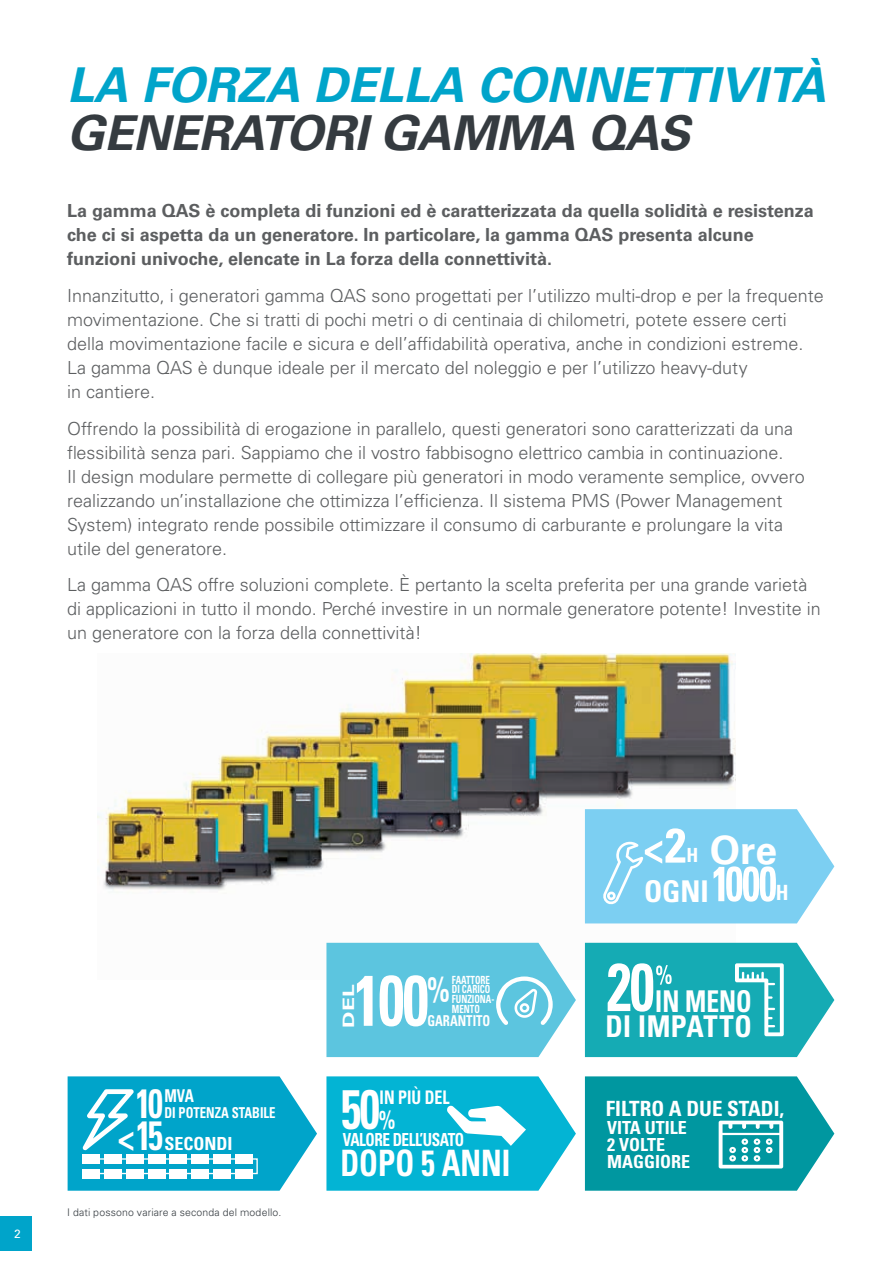
<style>
.page{position:relative;width:893px;height:1263px;background:#fff}
.page>*{position:absolute;margin:0;border:0;box-sizing:border-box;transform-origin:0 0}
.t1{font:700 condensed 71.55px "Univers LT Std";color:#fff;scale:.81 1}
.t2{font:700 condensed 55.5px "Univers LT Std";color:#fff;scale:.81 1}
.t3{font:italic 700 48px "Univers LT Std";color:#00a4ca}
.t4{font:italic 700 48px "Univers LT Std";letter-spacing:-.01em;color:#353b40}
.t5{font:700 condensed 40.95px "Univers LT Std";color:#fff;scale:.81 1}
.t6{font:700 39px "Univers LT Std";color:#fff}
.t7{font:700 condensed 36.45px "Univers LT Std";color:#fff;scale:.85 1}
.t8{font:700 condensed 30px/24.9px "Univers LT Std";color:#fff;text-align:right;scale:.85 1}
.t9{font:700 condensed 30px "Univers LT Std";color:#fff}
.t10{font:700 condensed 21px "Univers LT Std";color:#fff}
.t11{font:700 condensed 19.5px "Univers LT Std";color:#fff}
.t12{font:700 condensed 18.75px "Univers LT Std";color:#fff;scale:.85 1}
.t13{font:300 18px/24px "Univers LT Std";color:#5c5e60}
.t14{font:700 18px/24px "Univers LT Std";color:#5c5e60}
.t15{font:700 condensed 18px/17.2px "Univers LT Std";color:#fff}
.t16{font:700 condensed 18px "Univers LT Std";color:#fff;scale:.85 1}
.t17{font:700 condensed 17.7px "Univers LT Std";color:#fff;scale:.85 1}
.t18{font:700 15.75px "Univers LTCYR 65";color:#fff;scale:1.45 1}
.t19{font:700 condensed 15px "Univers LT Std";color:#fff;scale:.85 1}
.t20{font:12px "Univers LT Std";color:#fff}
.t21{font:700 condensed 11.25px/9.8px "Univers LT Std";color:#fff;scale:.8 1}
.t22{font:300 10.5px "Univers LT Std";letter-spacing:.015em;color:#353b40}
.s1{font-size:34.8px}
.s2{font-size:26.25px}
</style>
<div class="page">
<div style="left:0;top:1217px;width:32px;height:34px;background:#00a4ca"></div>
<img style="left:98px;top:654px;width:637px;height:326px">
<svg style="left:68px;top:1076px;width:249px;height:115px;background:#22b0d1"></svg>
<div style="left:83px;top:1154px;width:17px;height:10px;background:#fff"></div>
<div style="left:83px;top:1169px;width:17px;height:9px;background:#fff"></div>
<div style="left:105px;top:1154px;width:17px;height:10px;background:#fff"></div>
<div style="left:105px;top:1169px;width:17px;height:9px;background:#fff"></div>
<div style="left:126px;top:1154px;width:17px;height:10px;background:#fff"></div>
<div style="left:126px;top:1169px;width:17px;height:9px;background:#fff"></div>
<div style="left:148px;top:1154px;width:17px;height:10px;background:#fff"></div>
<div style="left:148px;top:1169px;width:17px;height:9px;background:#fff"></div>
<div style="left:170px;top:1154px;width:17px;height:10px;background:#fff"></div>
<div style="left:170px;top:1169px;width:17px;height:9px;background:#fff"></div>
<div style="left:192px;top:1154px;width:17px;height:10px;background:#fff"></div>
<div style="left:192px;top:1169px;width:17px;height:9px;background:#fff"></div>
<div style="left:213px;top:1154px;width:17px;height:10px;background:#fff"></div>
<div style="left:213px;top:1169px;width:17px;height:9px;background:#fff"></div>
<div style="left:235px;top:1154px;width:17px;height:10px;background:#fff"></div>
<div style="left:235px;top:1169px;width:17px;height:9px;background:#fff"></div>
<div style="left:92px;top:1158px;width:166px;height:16px;border:1px solid #fff"></div>
<svg style="left:326px;top:943px;width:250px;height:114px;background:#6dcae2"></svg>
<svg style="left:326px;top:1076px;width:250px;height:115px;background:#25bed9"></svg>
<svg style="left:585px;top:809px;width:249px;height:114px;background:#90d6f4"></svg>
<svg style="left:585px;top:943px;width:249px;height:114px;background:#3ab8c0"></svg>
<svg style="left:585px;top:1076px;width:249px;height:115px;background:#1fa3ab"></svg>
<h3 class="t3" style="left:67px;top:57px;width:106px">LA FORZA</h3>
<h3 class="t3" style="left:313px;top:57px;width:31px">DELLA</h3>
<h3 class="t3" style="left:477px;top:57px;width:30px">CONNETTIVITÀ</h3>
<h3 class="t4" style="left:67px;top:105px;width:68px">GENERATORI</h3>
<h3 class="t4" style="left:380px;top:105px;width:311px">GAMMA QAS</h3>
<p class="t14" style="left:67px;top:199px;width:748px">La gamma QAS è completa di funzioni ed è caratterizzata da quella solidità e resistenza che ci si aspetta da un generatore. In particolare, la gamma QAS presenta alcune funzioni univoche, elencate in La forza della connettività.</p>
<p class="t13" style="left:67px;top:284px;width:758px">Innanzitutto, i generatori gamma QAS sono progettati per l’utilizzo multi-drop e per la frequente movimentazione. Che si tratti di pochi metri o di centinaia di chilometri, potete essere certi della movimentazione facile e sicura e dell’affidabilità operativa, anche in condizioni estreme.<br>La gamma QAS è dunque ideale per il mercato del noleggio e per l’utilizzo heavy-duty<br>in cantiere.</p>
<p class="t13" style="left:67px;top:416px;width:739px">Offrendo la possibilità di erogazione in parallelo, questi generatori sono caratterizzati da una flessibilità senza pari. Sappiamo che il vostro fabbisogno elettrico cambia in continuazione.<br>Il design modulare permette di collegare più generatori in modo veramente semplice, ovvero realizzando un’installazione che ottimizza l’efficienza. Il sistema PMS (Power Management System) integrato rende possibile ottimizzare il consumo di carburante e prolungare la vita utile del generatore.</p>
<p class="t13" style="left:67px;top:573px;width:755px">La gamma QAS offre soluzioni complete. È pertanto la scelta preferita per una grande varietà di applicazioni in tutto il mondo. Perché investire in un normale generatore potente! Investite in un generatore con la forza della connettività!</p>
<p class="t20" style="left:14px;top:1227px;width:8px">2</p>
<h3 class="t5" style="left:136px;top:1078px;width:35px">10</h3>
<p class="t17" style="left:164px;top:1085px;width:36px">MVA</p>
<p class="t19" style="left:164px;top:1103px;width:132px">DI POTENZA STABILE</p>
<p class="t15" style="left:164px;top:1135px;width:70px">SECONDI</p>
<h3 class="t5" style="left:117px;top:1110px;width:58px"><span class="s1">&lt;</span>15</h3>
<p class="t22" style="left:67px;top:1206px;width:216px">I dati possono variare a seconda del modello.</p>
<h1 class="t1" style="left:354px;top:956px;width:120px">100<sup>%</sup></h1>
<p class="t21" style="left:452px;top:975px;width:19px">FAATTO</p>
<p class="t21" style="left:452px;top:975px;width:48px;text-indent:29px">RE<br>DI CARICO<br>FUNZION</p>
<p class="t18" style="left:337px;top:1027px;width:31px;rotate:-90deg">DEL</p>
<p class="t21" style="left:486px;top:994px;width:12px">A-</p>
<p class="t21" style="left:452px;top:1004px;width:17px">MENTO</p>
<p class="t19" style="left:427px;top:1011px;width:45px">GARANTITO</p>
<p class="t12" style="left:380px;top:1086px;width:84px">IN PIÙ DEL</p>
<h2 class="t2" style="left:341px;top:1076px;width:69px">50<span class="s2">%</span></h2>
<p class="t16" style="left:343px;top:1129px;width:134px">VALO RE DELL’USATO</p>
<h3 class="t7" style="left:340px;top:1141px;width:22px">DOPO</h3>
<h3 class="t7" style="left:421px;top:1141px;width:66px">5 ANNI</h3>
<p class="t11" style="left:686px;top:843px;width:13px">H</p>
<h3 class="t6" style="left:710px;top:827px;width:69px">Ore</h3>
<h3 class="t9" style="left:644px;top:872px;width:50px">OGNI</h3>
<p class="t10" style="left:776px;top:880px;width:14px">H</p>
<h3 class="t8" style="left:605px;top:988px;width:137px">IN MENO<br>DI IMPATTO</h3>
<p class="t10" style="left:606px;top:1095px;width:180px">FILTRO A DUE STADI,</p>
<p class="t15" style="left:607px;top:1119px;width:81px">VITA UTILE<br>2 VOLTE<br>MAGG</p>
<p class="t15" style="left:655px;top:1153px;width:37px">IORE</p>
</div>
